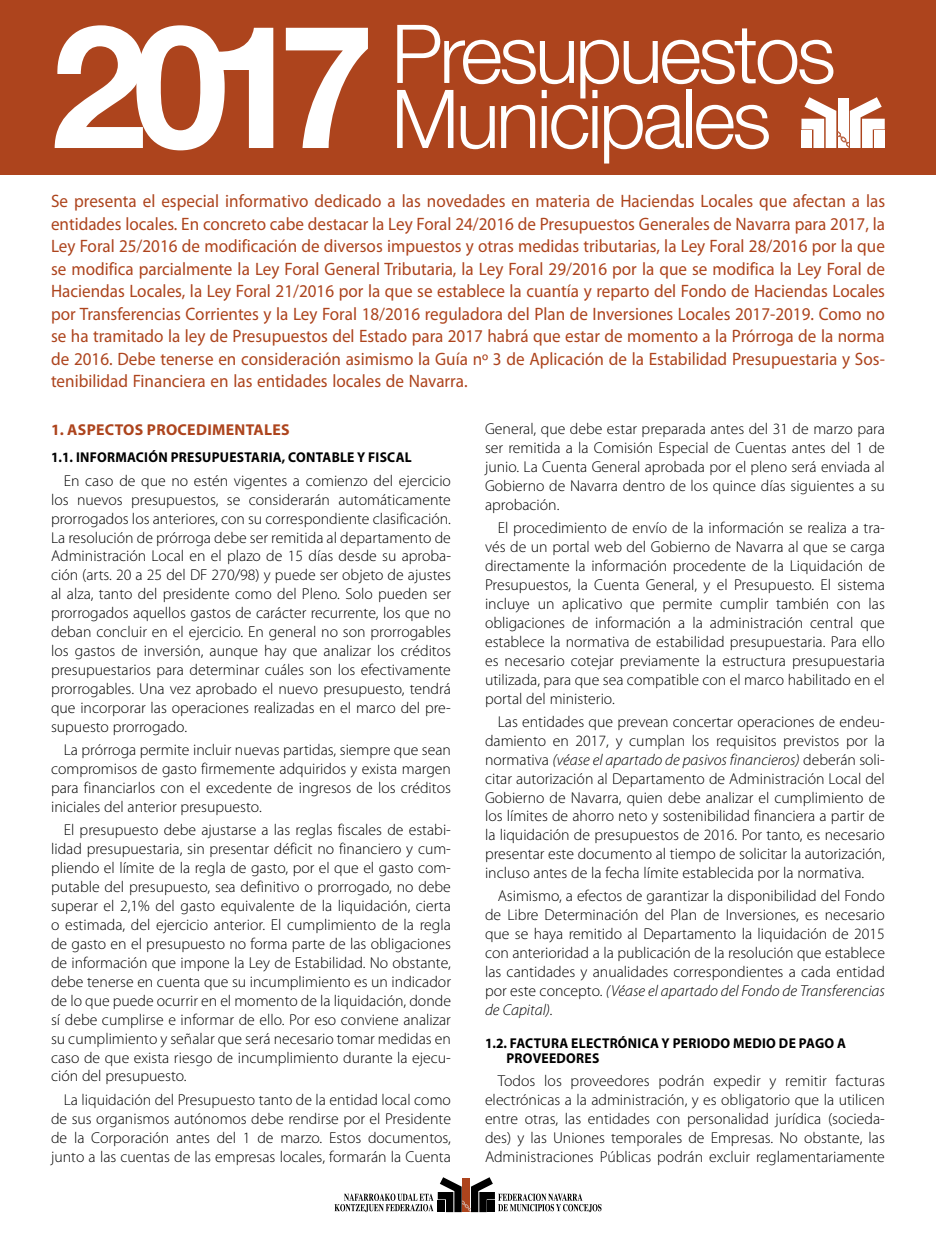
<style>
.page{position:relative;width:936px;height:1234px;background:#fff}
.page>*{position:absolute;margin:0;border:0;box-sizing:border-box;transform-origin:0 0}
.t1{font:300 81.3px/64.9px "Helvetica Neue";letter-spacing:-.04em;color:#fff}
.t2{font:18px/22.5px "Myriad Pro";color:#ad441d;text-align:justify;scale:.95 1}
.t3{font:300 15.75px/18.9px "Myriad Pro";color:#000;text-align:justify}
.t4{font:700 15.75px "Myriad Pro";letter-spacing:.02em;color:#ad441d}
.t5{font:700 14.25px "Myriad Pro";letter-spacing:.02em;color:#000;scale:.95 1}
.s1{font-weight:700;font-size:171.6px}
.s2{font-style:italic}
</style>
<div class="page">
<div style="left:0;top:0;width:935px;height:174px;background:#ad441d"></div>
<svg style="left:801px;top:97px;width:83px;height:51px"></svg>
<svg style="left:334px;top:1177px;width:267px;height:34px"></svg>
<h1 class="t1" style="left:51px;top:20px;width:786px;text-indent:340px">Presupuestos<br><span class="s1">2017</span> Municipales</h1>
<p class="t2" style="left:51px;top:189px;width:879px">Se presenta el especial informativo dedicado a las novedades en materia de Haciendas Locales que afectan a las entidades locales. En concreto cabe destacar la Ley Foral 24/2016 de Presupuestos Generales de Navarra para 2017, la Ley Foral 25/2016 de modificación de diversos impuestos y otras medidas tributarias, la Ley Foral 28/2016 por la que se modifica parcialmente la Ley Foral General Tributaria, la Ley Foral 29/2016 por la que se modifica la Ley Foral de Haciendas Locales, la Ley Foral 21/2016 por la que se establece la cuantía y reparto del Fondo de Haciendas Locales por Transferencias Corrientes y la Ley Foral 18/2016 reguladora del Plan de Inversiones Locales 2017-2019. Como no se ha tramitado la ley de Presupuestos del Estado para 2017 habrá que estar de momento a la Prórroga de la norma de 2016. Debe tenerse en consideración asimismo la Guía nº 3 de Aplicación de la Estabilidad Presupuestaria y Sos&shy;tenibilidad Financiera en las entidades locales de Navarra.</p>
<p class="t4" style="left:51px;top:419px;width:240px">1. ASPECTOS PROCEDIMENTALES</p>
<p class="t5" style="left:51px;top:448px;width:59px">1.1. INFORMACI</p>
<p class="t5" style="left:148px;top:448px;width:33px">ÓN PRES</p>
<p class="t5" style="left:202px;top:448px;width:38px">UPUESTARIA</p>
<p class="t5" style="left:282px;top:448px;width:26px">, CONTA</p>
<p class="t5" style="left:331px;top:448px;width:47px">BLE Y FISCAL</p>
<p class="t3" style="left:51px;top:470px;width:401px;text-indent:13px">En caso de que no estén vigentes a comienzo del ejercicio los nuevos presupuestos, se considerarán automáticamente prorrogados los anteriores, con su correspondiente clasificación.<br>La resolución de prórroga debe ser remitida al departamento de Administración Local en el plazo de 15 días desde su aproba&shy;ción (arts. 20 a 25 del DF 270/98) y puede ser objeto de ajustes al alza, tanto del presidente como del Pleno. Solo pueden ser prorrogados aquellos gastos de carácter recurrente, los que no deban concluir en el ejercicio. En general no son prorrogables los gastos de inversión, aunque hay que analizar los créditos presupuestarios para determinar cuáles son los efectivamente prorrogables. Una vez aprobado el nuevo presupuesto, tendrá que incorporar las operaciones realizadas en el marco del pre&shy;supuesto prorrogado.</p>
<p class="t3" style="left:51px;top:740px;width:401px;text-indent:13px">La prórroga permite incluir nuevas partidas, siempre que sean compromisos de gasto firmemente adquiridos y exista margen para financiarlos con el excedente de ingresos de los créditos iniciales del anterior presupuesto.</p>
<p class="t3" style="left:51px;top:820px;width:401px;text-indent:13px">El presupuesto debe ajustarse a las reglas fiscales de estabi&shy;lidad presupuestaria, sin presentar déficit no financiero y cum&shy;pliendo el límite de la regla de gasto, por el que el gasto com&shy;putable del presupuesto, sea definitivo o prorrogado, no debe superar el 2,1% del gasto equivalente de la liquidación, cierta o estimada, del ejercicio anterior. El cumplimiento de la regla de gasto en el presupuesto no forma parte de las obligaciones de información que impone la Ley de Estabilidad. No obstante, debe tenerse en cuenta que su incumplimiento es un indicador de lo que puede ocurrir en el momento de la liquidación, donde sí debe cumplirse e informar de ello. Por eso conviene analizar su cumplimiento y señalar que será necesario tomar medidas en caso de que exista riesgo de incumplimiento durante la ejecu&shy;ción del presupuesto.</p>
<p class="t3" style="left:51px;top:1089px;width:401px;text-indent:13px">La liquidación del Presupuesto tanto de la entidad local como de sus organismos autónomos debe rendirse por el Presidente de la Corporación antes del 1 de marzo. Estos documentos, junto a las cuentas de las empresas locales, formarán la Cuenta</p>
<p class="t3" style="left:485px;top:419px;width:401px">General, que debe estar preparada antes del 31 de marzo para ser remitida a la Comisión Especial de Cuentas antes del 1 de junio. La Cuenta General aprobada por el pleno será enviada al Gobierno de Navarra dentro de los quince días siguientes a su aprobación.</p>
<p class="t3" style="left:485px;top:518px;width:401px;text-indent:13px">El procedimiento de envío de la información se realiza a tra&shy;vés de un portal web del Gobierno de Navarra al que se carga directamente la información procedente de la Liquidación de Presupuestos, la Cuenta General, y el Presupuesto. El sistema incluye un aplicativo que permite cumplir también con las obligaciones de información a la administración central que establece la normativa de estabilidad presupuestaria. Para ello es necesario cotejar previamente la estructura presupuestaria utilizada, para que sea compatible con el marco habilitado en el portal del ministerio.</p>
<p class="t3" style="left:485px;top:711px;width:401px;text-indent:13px">Las entidades que prevean concertar operaciones de endeu&shy;damiento en 2017, y cumplan los requisitos previstos por la normativa <span class="s2">(véase el apartado de pasivos financieros)</span> deberán soli&shy;citar autorización al Departamento de Administración Local del Gobierno de Navarra, quien debe analizar el cumplimiento de los límites de ahorro neto y sostenibilidad financiera a partir de la liquidación de presupuestos de 2016. Por tanto, es necesario presentar este documento al tiempo de solicitar la autorización, incluso antes de la fecha límite establecida por la normativa.</p>
<p class="t3" style="left:485px;top:886px;width:401px;text-indent:13px">Asimismo, a efectos de garantizar la disponibilidad del Fondo de Libre Determinación del Plan de Inversiones, es necesario que se haya remitido al Departamento la liquidación de 2015 con anterioridad a la publicación de la resolución que establece las cantidades y anualidades correspondientes a cada entidad por este concepto. <span class="s2">(Véase el apartado del Fondo de Transferencias de Capital).</span></p>
<p class="t5" style="left:485px;top:1033px;width:36px">1.2. FACT</p>
<p class="t5" style="left:541px;top:1033px;width:49px">URA ELECTR</p>
<p class="t5" style="left:618px;top:1033px;width:20px">ÓNICA</p>
<p class="t5" style="left:661px;top:1033px;width:22px">Y PERIODO</p>
<p class="t5" style="left:733px;top:1033px;width:10px">MEDIO</p>
<p class="t5" style="left:779px;top:1033px;width:72px">DE PAGOA</p>
<p class="t5" style="left:506px;top:1048px;width:10px">PRO</p>
<p class="t5" style="left:532px;top:1048px;width:19px">VEEDORES</p>
<p class="t3" style="left:485px;top:1070px;width:401px;text-indent:13px">Todos los proveedores podrán expedir y remitir facturas electrónicas a la administración, y es obligatorio que la utilicen entre otras, las entidades con personalidad jurídica (socieda&shy;des) y las Uniones temporales de Empresas. No obstante, las Administraciones Públicas podrán excluir reglamentariamente</p>
</div>
